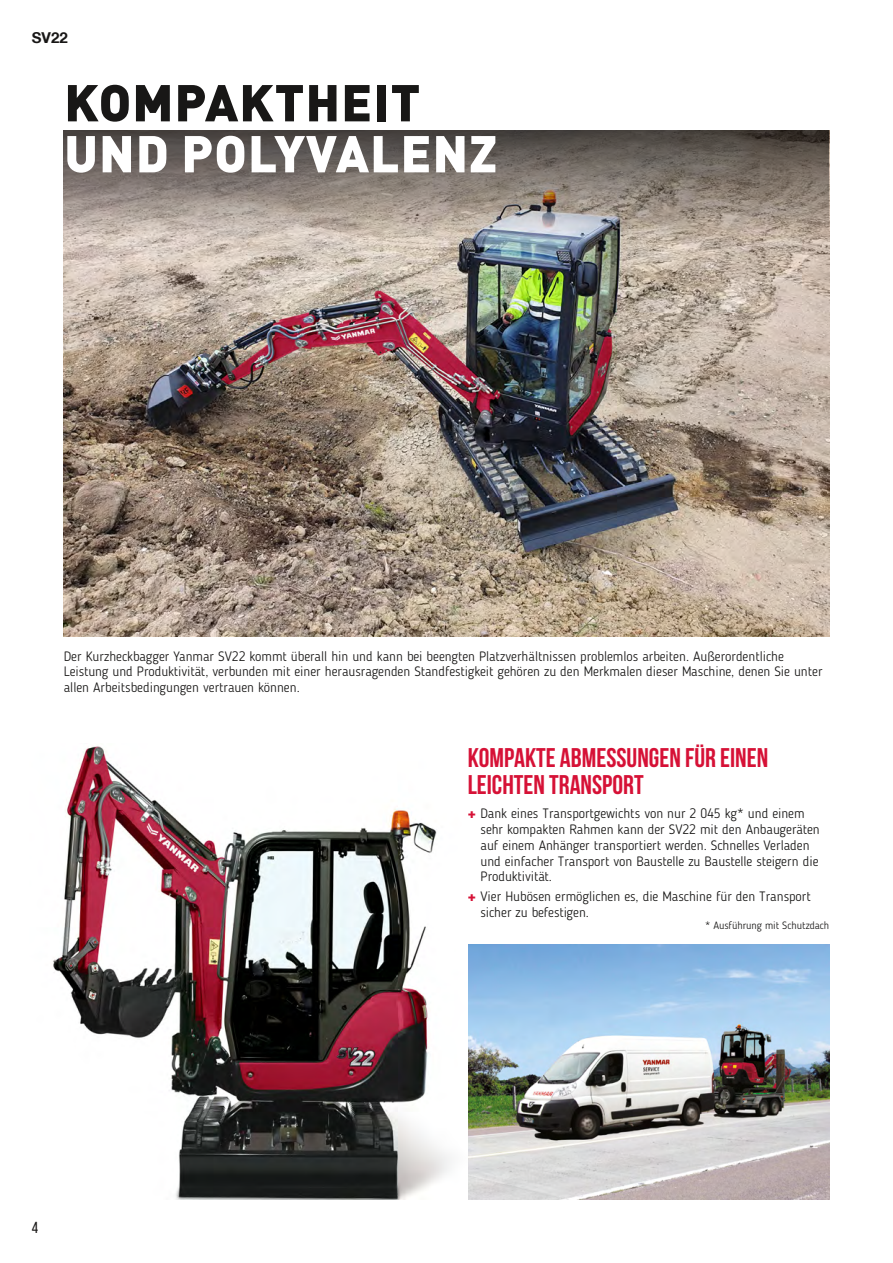
<style>
.page{position:relative;width:893px;height:1263px;background:#fff}
.page>*{position:absolute;margin:0;border:0;box-sizing:border-box;transform-origin:0 0}
.t1{font:900 51px "DIN Pro";letter-spacing:.02em;color:#fff}
.t2{font:900 51px "DIN Pro";letter-spacing:.02em;color:#181716}
.t3{font:700 27px/27px "Bebas Neue";color:#d61136}
.t4{font:15.9px "Bebas Neue";color:#181716}
.t5{font:700 15px "Helvetica Neue LT Com";color:#181716}
.t6{font:300 13.5px/15.8px "Blogger Sans";color:#181716}
.t7{font:300 10.5px "Blogger Sans";color:#181716}
.s1{font-family:"Helvetica Neue LT Com";font-weight:900;color:#d61136}
</style>
<div class="page">
<img style="left:64px;top:237px;width:765px;height:399px">
<svg style="left:64px;top:130px;width:765px;height:107px;background:#847b74"></svg>
<img style="left:468px;top:944px;width:361px;height:255px">
<img style="left:53px;top:746px;width:398px;height:453px">
<p class="t5" style="left:32px;top:28px;width:37px">SV22</p>
<h1 class="t2" style="left:64px;top:59px;width:358px">KOMPAKTHEIT</h1>
<h1 class="t1" style="left:64px;top:110px;width:434px">UND POLYVALENZ</h1>
<p class="t6" style="left:64px;top:648px;width:760px">Der Kurzheckbagger Yanmar SV22 kommt überall hin und kann bei beengten Platzverhältnissen problemlos arbeiten. Außerordentliche<br>Leistung und Produktivität, verbunden mit einer herausragenden Standfestigkeit gehören zu den Merkmalen dieser Maschine, denen Sie unter allen Arbeitsbedingungen vertrauen können.</p>
<p class="t4" style="left:32px;top:1219px;width:8px">4</p>
<h2 class="t3" style="left:468px;top:744px;width:302px">KOMPAKTE ABMESSUNGEN FÜR EINEN<br>LEICHTEN TRANSPORT</h2>
<p class="t6" style="left:480px;top:806px;width:341px;text-indent:-13px"><span class="s1">+</span> Dank eines Transportgewichts von nur 2 045 kg* und einem sehr kompakten Rahmen kann der SV22 mit den Anbaugeräten auf einem Anhänger transportiert werden. Schnelles Verladen und einfacher Transport von Baustelle zu Baustelle steigern die Produktivität.</p>
<p class="t6" style="left:480px;top:889px;width:332px;text-indent:-13px"><span class="s1">+</span> Vier Hubösen ermöglichen es, die Maschine für den Transport sicher zu befestigen.</p>
<p class="t7" style="left:705px;top:919px;width:126px">* Ausführung mit Schutzdach</p>
</div>
